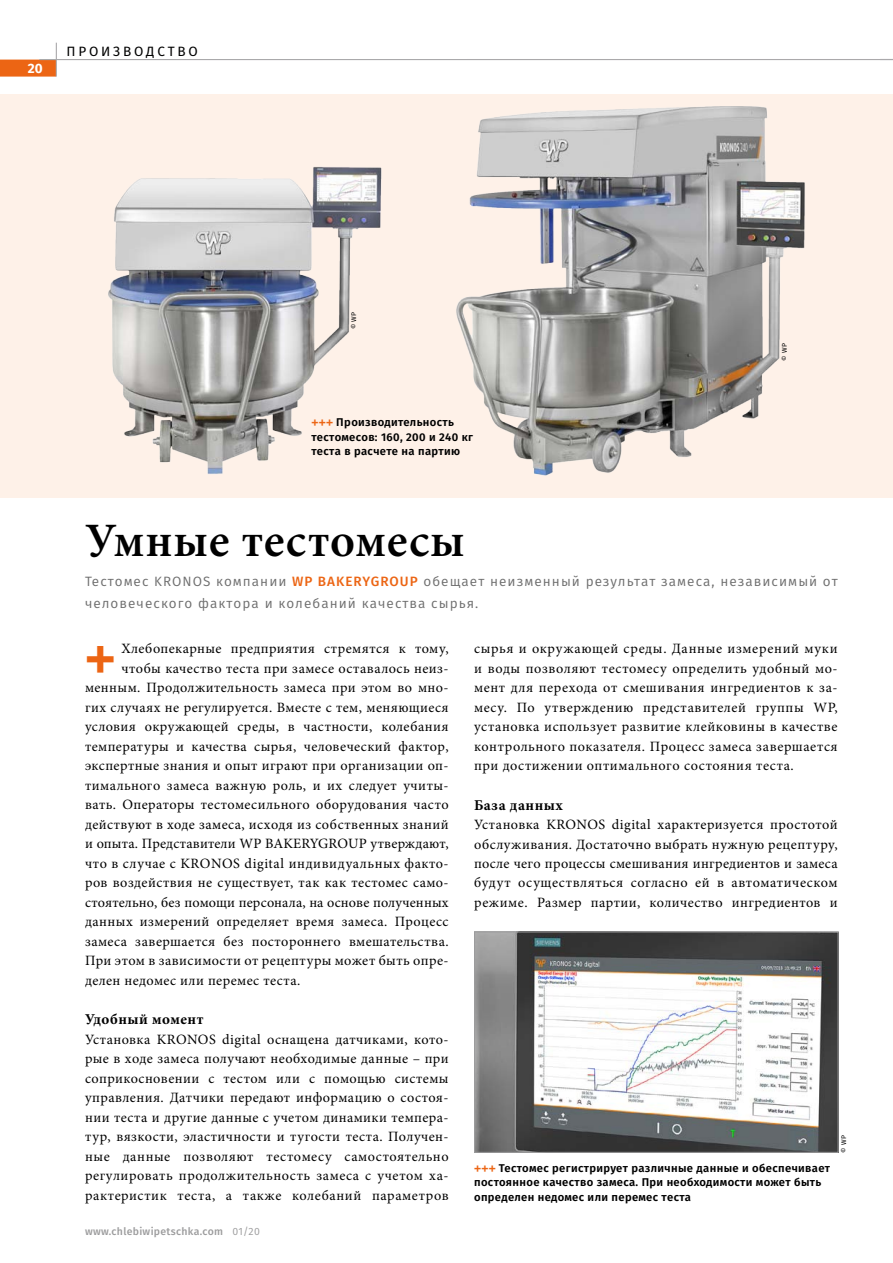
<style>
.page{position:relative;width:893px;height:1263px;background:#fff}
.page>*{position:absolute;margin:0;border:0;box-sizing:border-box;transform-origin:0 0}
.t1{font:48.6px "Meta Bold Caps C";color:#ec6514}
.t2{font:600 48px "Minion Pro";letter-spacing:.015em;color:#000}
.t3{font:700 15px "Minion Pro";letter-spacing:.03em;color:#000}
.t4{font:14.25px/19.5px "Minion Pro";letter-spacing:.03em;color:#000;text-align:justify}
.t5{font:14.25px "Minion Pro";letter-spacing:.01em;color:#000}
.t6{font:13.5px/22.5px "Fira Sans";letter-spacing:.08em;color:#6e6e6e}
.t7{font:13.5px "Fira Sans";letter-spacing:.21em;color:#000}
.t8{font:700 13.5px "Fira Sans";color:#fff}
.t9{font:600 11.25px/14.2px "Fira Sans";letter-spacing:.03em;color:#000}
.t10{font:500 10.5px "Fira Sans";letter-spacing:.03em;color:#9c9c9d}
.t11{font:6.75px "Fira Sans";color:#000}
.s1{font-family:"Meta Bold C";font-weight:400;color:#ec6514}
.s2{font-weight:500;color:#ec6514}
.s3{font-weight:400}
</style>
<div class="page">
<div style="left:0;top:94px;width:893px;height:403px;background:#fef1e8"></div>
<svg style="left:0;top:60px;width:56px;height:17px"></svg>
<hr style="left:39px;top:59px;width:854px;height:1px;background:#aaa9ab">
<hr style="left:56px;top:43px;width:1px;height:34px;background:#aaa9ab">
<img style="left:456px;top:106px;width:349px;height:370px">
<img style="left:108px;top:167px;width:274px;height:307px">
<img style="left:476px;top:934px;width:360px;height:217px">
<div style="left:474px;top:932px;width:364px;height:221px;border:1px solid #9c9c9d"></div>
<p class="t8" style="left:28px;top:59px;width:17px">20</p>
<p class="t7" style="left:66px;top:42px;width:133px">Пр оизводство</p>
<p class="t11" style="left:349px;top:329px;width:19px;rotate:-90deg">© WP</p>
<p class="t9" style="left:311px;top:415px;width:163px"><span class="s1">+++</span> Производительность тестомесов: 160, 200 и 240 кг теста в расчете на партию</p>
<p class="t11" style="left:780px;top:361px;width:19px;rotate:-90deg">© WP</p>
<h2 class="t2" style="left:85px;top:507px;width:381px">Умные тестомесы</h2>
<p class="t6" style="left:85px;top:570px;width:754px">Тестомес KRONOS компании <span class="s2">WP BAKERYGROUP</span> обещает неизменный результат замеса, независимый от человеческого фактора и колебаний качества сырья.</p>
<h1 class="t1" style="left:85px;top:628px;width:32px">+</h1>
<p class="t4" style="left:121px;top:639px;width:329px">Хлебопекарные предприятия стремятся к тому,</p>
<p class="t4" style="left:121px;top:659px;width:329px">чтобы качество теста при замесе оставалось неиз-</p>
<p class="t4" style="left:85px;top:678px;width:365px">менным. Продолжительность замеса при этом во мно-</p>
<p class="t4" style="left:85px;top:698px;width:365px">гих случаях не регулируется. Вместе с тем, меняющиеся</p>
<p class="t4" style="left:85px;top:717px;width:365px">условия окружающей среды, в частности, колебания</p>
<p class="t4" style="left:85px;top:737px;width:365px">температуры и качества сырья, человеческий фактор,</p>
<p class="t4" style="left:85px;top:756px;width:365px">экспертные знания и опыт играют при организации оп-</p>
<p class="t4" style="left:85px;top:776px;width:365px">тимального замеса важную роль, и их следует учиты-</p>
<p class="t4" style="left:85px;top:795px;width:365px">вать. Операторы тестомесильного оборудования часто</p>
<p class="t4" style="left:85px;top:815px;width:365px">действуют в ходе замеса, исходя из собственных знаний</p>
<p class="t5" style="left:85px;top:834px;width:365px">и опыта. Представители WP BAKERYGROUP утверждают,</p>
<p class="t4" style="left:85px;top:854px;width:365px">что в случае с KRONOS digital индивидуальных факто-</p>
<p class="t4" style="left:85px;top:873px;width:365px">ров воздействия не существует, так как тестомес само-</p>
<p class="t5" style="left:85px;top:893px;width:365px">стоятельно, без помощи персонала, на основе полученных</p>
<p class="t4" style="left:85px;top:912px;width:365px">данных измерений определяет время замеса. Процесс</p>
<p class="t4" style="left:85px;top:932px;width:365px">замеса завершается без постороннего вмешательства.</p>
<p class="t4" style="left:85px;top:951px;width:365px">При этом в зависимости от рецептуры может быть опре-</p>
<p class="t4" style="left:85px;top:971px;width:217px">делен недомес или перемес теста.</p>
<p class="t3" style="left:85px;top:1009px;width:120px">Удобный момент</p>
<p class="t4" style="left:85px;top:1029px;width:365px">Установка KRONOS digital оснащена датчиками, кото&shy;рые в ходе замеса получают необходимые данные – при соприкосновении с тестом или с помощью системы управления. Датчики передают информацию о состоя&shy;нии теста и другие данные с учетом динамики темпера&shy;тур, вязкости, эластичности и тугости теста. Получен&shy;ные данные позволяют тестомесу самостоятельно регулировать продолжительность замеса с учетом ха&shy;рактеристик теста, а также колебаний параметров</p>
<p class="t10" style="left:85px;top:1224px;width:176px">www.chlebiwipetschka.com <span class="s3">01/20</span></p>
<p class="t4" style="left:474px;top:639px;width:365px">сырья и окружающей среды. Данные измерений муки и воды позволяют тестомесу определить удобный мо&shy;мент для перехода от смешивания ингредиентов к за&shy;месу. По утверждению представителей группы WP, установка использует развитие клейковины в качестве контрольного показателя. Процесс замеса завершается при достижении оптимального состояния теста.</p>
<p class="t3" style="left:474px;top:794px;width:90px">База данных</p>
<p class="t4" style="left:474px;top:815px;width:365px">Установка KRONOS digital характеризуется простотой обслуживания. Достаточно выбрать нужную рецептуру, после чего процессы смешивания ингредиентов и замеса будут осуществляться согласно ей в автоматическом режиме. Размер партии, количество ингредиентов и</p>
<p class="t9" style="left:474px;top:1161px;width:357px"><span class="s1">+++</span> Тестомес регистрирует различные данные и обеспечивает постоянное качество замеса. При необходимости может быть определен недомес или перемес теста</p>
<p class="t11" style="left:839px;top:1153px;width:19px;rotate:-90deg">© WP</p>
</div>
